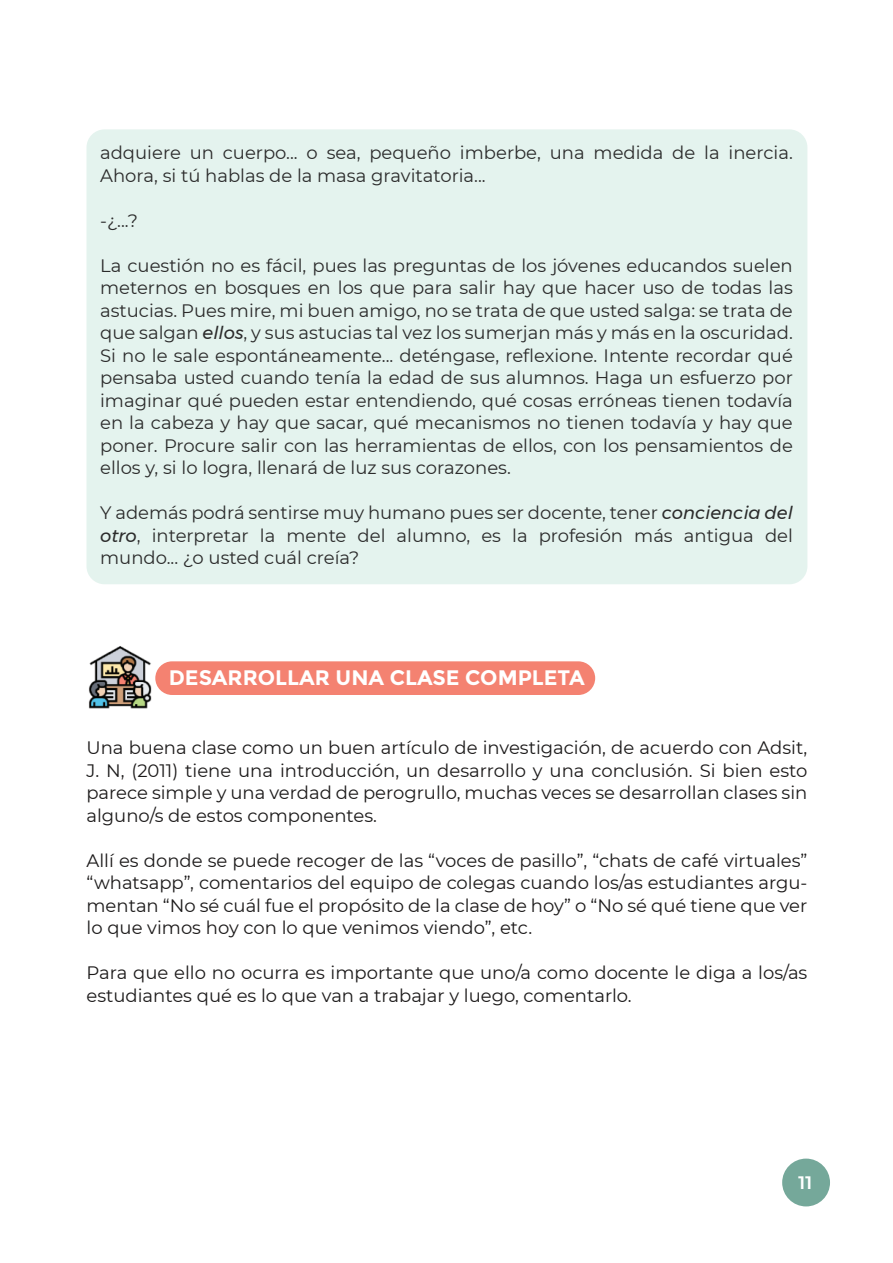
<style>
.page{position:relative;width:893px;height:1263px;background:#fff}
.page>*{position:absolute;margin:0;border:0;box-sizing:border-box;transform-origin:0 0}
.t1{font:700 21px "Montserrat";color:#fff}
.t2{font:18px/22.5px "Montserrat";color:#2b2b2b;text-align:justify}
.t3{font:18px/22.5px "Montserrat";color:#1c1a1a;text-align:justify}
.t4{font:500 18px "Montserrat";color:#fff}
.s1{font-style:italic}
</style>
<div class="page">
<div style="left:782px;top:1158px;width:48px;height:48px;background:#75a89a;border-radius:50%"></div>
<div style="left:87px;top:129px;width:720px;height:455px;background:#e4f3ee;border-radius:18px"></div>
<img style="left:88px;top:646px;width:68px;height:63px">
<div style="left:155px;top:661px;width:440px;height:34px;background:#f48271;border-radius:17px"></div>
<p class="t2" style="left:100px;top:141px;width:694px">adquiere un cuerpo... o sea, pequeño imberbe, una medida de la inercia.<br>Ahora, si tú hablas de la masa gravitatoria...</p>
<p class="t2" style="left:100px;top:209px;width:39px">-¿...?</p>
<p class="t2" style="left:100px;top:254px;width:694px">La cuestión no es fácil, pues las preguntas de los jóvenes educandos suelen meternos en bosques en los que para salir hay que hacer uso de todas las astucias. Pues mire, mi buen amigo, no se trata de que usted salga: se trata de que salgan <span class="s1">ellos</span>, y sus astucias tal vez los sumerjan más y más en la oscuridad.<br>Si no le sale espontáneamente... deténgase, reflexione. Intente recordar qué pensaba usted cuando tenía la edad de sus alumnos. Haga un esfuerzo por imaginar qué pueden estar entendiendo, qué cosas erróneas tienen todavía en la cabeza y hay que sacar, qué mecanismos no tienen todavía y hay que poner. Procure salir con las herramientas de ellos, con los pensamientos de ellos y, si lo logra, llenará de luz sus corazones.</p>
<p class="t2" style="left:100px;top:501px;width:694px">Y además podrá sentirse muy humano pues ser docente, tener <span class="s1">conciencia del otro</span>, interpretar la mente del alumno, es la profesión más antigua del mundo... ¿o usted cuál creía?</p>
<p class="t1" style="left:169px;top:665px;width:418px">DESARROLLAR UNA CLASE COMPLETA</p>
<p class="t3" style="left:87px;top:736px;width:722px">Una buena clase como un buen artículo de investigación, de acuerdo con Adsit, J. N, (2011) tiene una introducción, un desarrollo y una conclusión. Si bien esto parece simple y una verdad de perogrullo, muchas veces se desarrollan clases sin alguno/s de estos componentes.</p>
<p class="t3" style="left:87px;top:848px;width:722px">Allí es donde se puede recoger de las “voces de pasillo”, “chats de café virtuales” “whatsapp”, comentarios del equipo de colegas cuando los/as estudiantes argu&shy;mentan “No sé cuál fue el propósito de la clase de hoy” o “No sé qué tiene que ver lo que vimos hoy con lo que venimos viendo”, etc.</p>
<p class="t3" style="left:87px;top:961px;width:722px">Para que ello no ocurra es importante que uno/a como docente le diga a los/as estudiantes qué es lo que van a trabajar y luego, comentarlo.</p>
<p class="t4" style="left:799px;top:1168px;width:15px">11</p>
</div>
